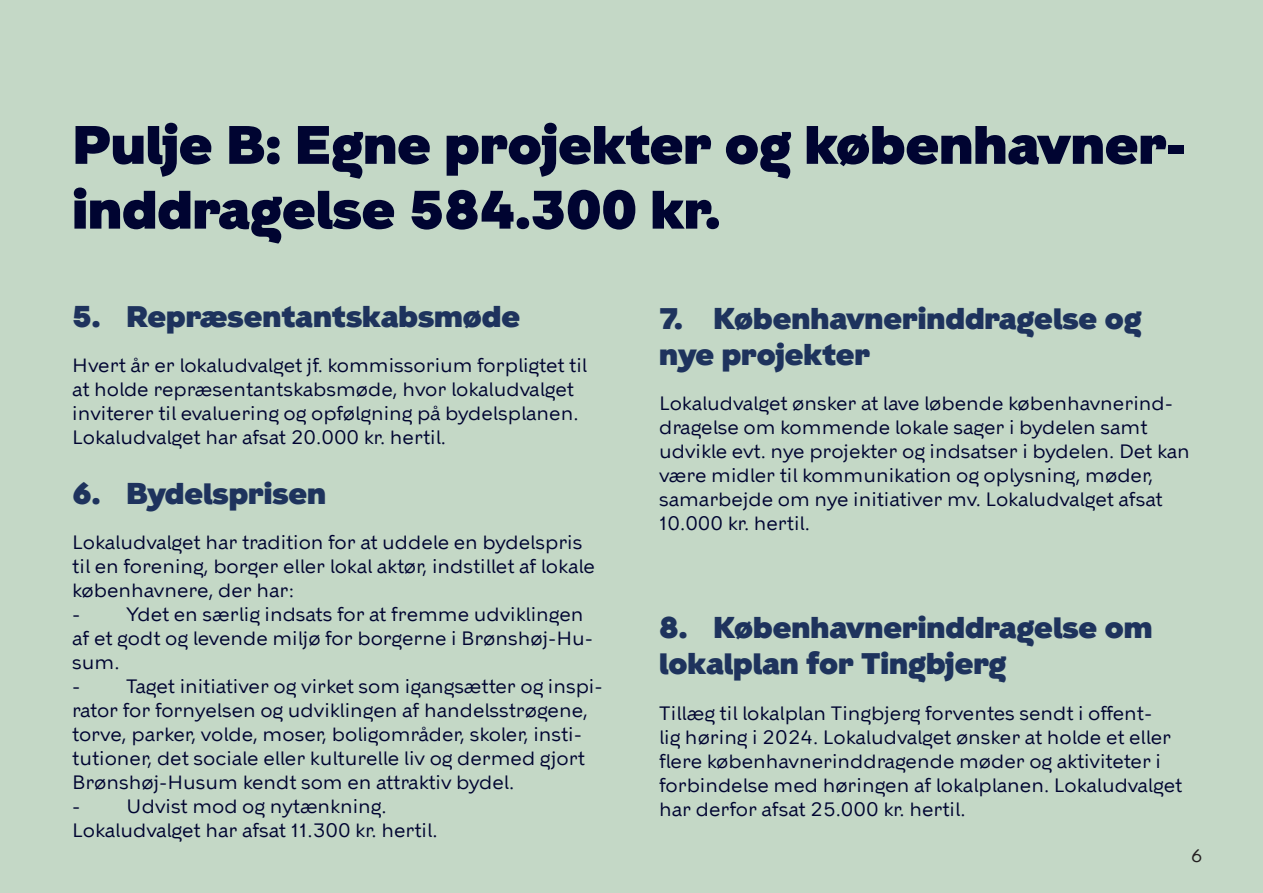
<style>
.page{position:relative;width:1263px;height:893px;background:#c4d8c6}
.page>*{position:absolute;margin:0;border:0;box-sizing:border-box;transform-origin:0 0}
.t1{font:900 54px/64.8px "KBH";color:#000431}
.t2{font:900 30px/36px "KBH";color:#1e335d}
.t3{font:19.5px/24px "KBH";color:#000431}
.t4{font:18px "KBH Tekst";color:#231f20}
</style>
<div class="page">
<h1 class="t1" style="left:72px;top:118px;width:1116px">Pulje B: Egne projekter og københavner&shy;inddragelse 584.300 kr.</h1>
<h2 class="t2" style="left:72px;top:301px;width:449px">5. Repræsentantskabsmøde</h2>
<p class="t3" style="left:72px;top:355px;width:516px">Hvert år er lokaludvalget jf. kommissorium forpligtet til at holde repræsentantskabsmøde, hvor lokaludvalget inviterer til evaluering og opfølgning på bydelsplanen.<br>Lokaludvalget har afsat 20.000 kr. hertil.</p>
<h2 class="t2" style="left:72px;top:479px;width:255px">6. Bydelsprisen</h2>
<p class="t3" style="left:72px;top:532px;width:524px">Lokaludvalget har tradition for at uddele en bydelspris til en forening, borger eller lokal aktør, indstillet af lokale københavnere, der har:</p>
<p class="t3" style="left:72px;top:604px;width:522px">- Ydet en særlig indsats for at fremme udviklingen af et godt og levende miljø for borgerne i Brønshøj-Hu&shy;sum.</p>
<p class="t3" style="left:72px;top:676px;width:532px">- Taget initiativer og virket som igangsætter og inspi&shy;rator for fornyelsen og udviklingen af handelsstrøgene, torve, parker, volde, moser, boligområder, skoler, insti&shy;tutioner, det sociale eller kulturelle liv og dermed gjort Brønshøj-Husum kendt som en attraktiv bydel.</p>
<p class="t3" style="left:72px;top:796px;width:367px">- Udvist mod og nytænkning.<br>Lokaludvalget har afsat 11.300 kr. hertil.</p>
<h2 class="t2" style="left:659px;top:304px;width:484px">7. Københavnerinddragelse og nye projekter</h2>
<p class="t3" style="left:659px;top:393px;width:532px">Lokaludvalget ønsker at lave løbende københavnerind&shy;dragelse om kommende lokale sager i bydelen samt udvikle evt. nye projekter og indsatser i bydelen. Det kan være midler til kommunikation og oplysning, møder, samarbejde om nye initiativer mv. Lokaludvalget afsat 10.000 kr. hertil.</p>
<h2 class="t2" style="left:659px;top:613px;width:495px">8. Københavnerinddragelse om lokalplan for Tingbjerg</h2>
<p class="t3" style="left:659px;top:701px;width:525px">Tillæg til lokalplan Tingbjerg forventes sendt i offent-<br>lig høring i 2024. Lokaludvalget ønsker at holde et eller flere københavnerinddragende møder og aktiviteter i forbindelse med høringen af lokalplanen. Lokaludvalget har derfor afsat 25.000 kr. hertil.</p>
<p class="t4" style="left:1191px;top:845px;width:13px">6</p>
</div>
